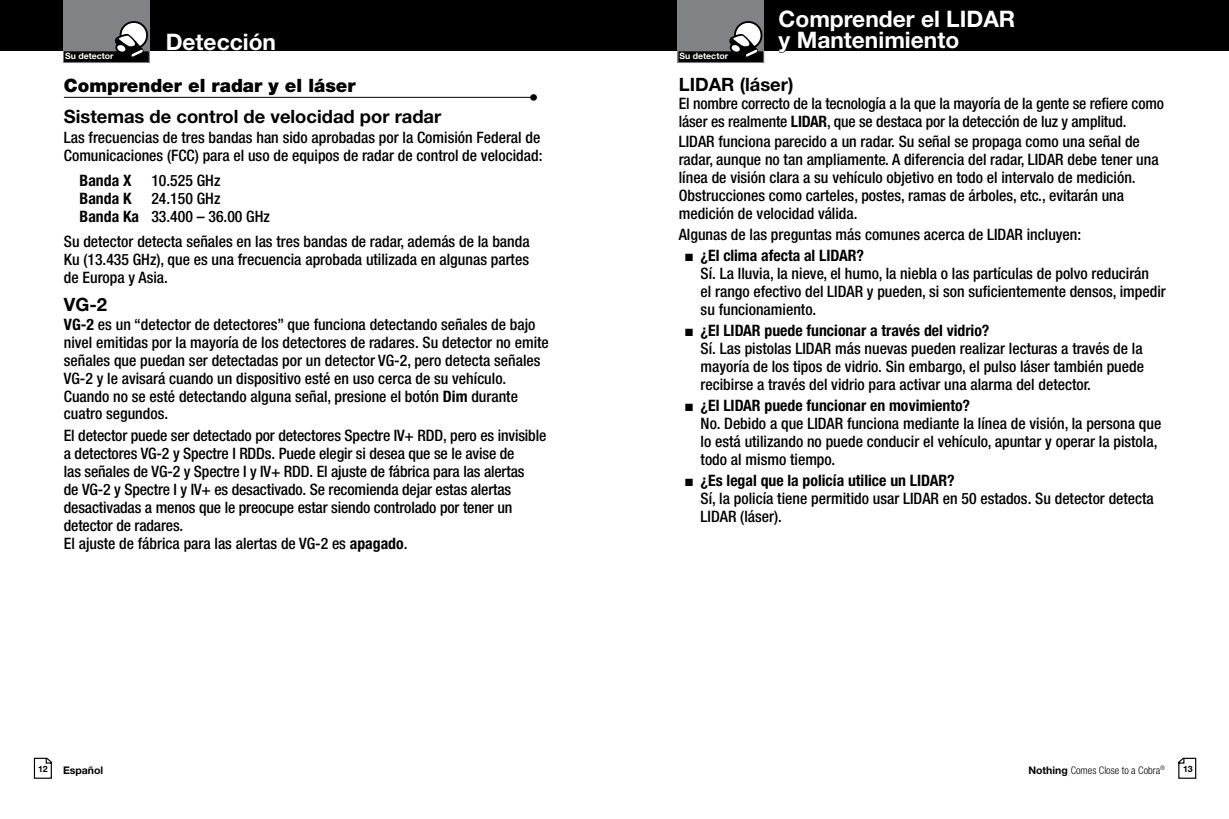
<style>
.page{position:relative;width:1229px;height:819px;background:#fff}
.page>*{position:absolute;margin:0;border:0;box-sizing:border-box;transform-origin:0 0}
.t1{font:700 22.75px/21px "Helvetica Neue LT Std";color:#fff}
.t2{font:700 18.38px "Helvetica Neue LT Std";color:#000}
.t3{font:900 18.38px "Helvetica Neue LT Std";color:#000}
.t4{font:500 condensed 15.75px/18px "Helvetica Neue LT Std";color:#000}
.t5{font:700 condensed 15.75px "Helvetica Neue LT Std";color:#000}
.t6{font:300 condensed 10.5px "Helvetica Neue LT Std";color:#000}
.t7{font:700 10.5px "Helvetica Neue LT Std";color:#000}
.t8{font:700 8.75px "Helvetica Neue LT Std";color:#fff}
.t9{font:700 8.75px "Helvetica Neue LT Std";color:#000}
.t10{font:7.52px "Helvetica";color:#000}
.t11{font:7px "Helvetica";color:#000}
.s1{font-weight:700}
.s2{font-weight:700;font-stretch:normal}
</style>
<div class="page">
<div style="left:614px;top:0;width:614px;height:51px;background:#000"></div>
<div style="left:0;top:0;width:614px;height:51px;background:#000"></div>
<div style="left:677px;top:0;width:87px;height:63px;background:#808285"></div>
<div style="left:63px;top:0;width:87px;height:63px;background:#808285"></div>
<svg style="left:1178px;top:758px;width:18px;height:21px"></svg>
<svg style="left:33px;top:758px;width:19px;height:21px"></svg>
<div style="left:63px;top:51px;width:86px;height:12px;background:#000"></div>
<div style="left:63px;top:50px;width:87px;height:13px;border:1px solid #808285"></div>
<div style="left:120px;top:22px;width:27px;height:27px;background:#fff;border-radius:50%"></div>
<div style="left:120px;top:21px;width:28px;height:28px;border:2px solid #000;border-radius:50%"></div>
<svg style="left:114px;top:34px;width:30px;height:23px"></svg>
<div style="left:678px;top:51px;width:85px;height:12px;background:#000"></div>
<div style="left:677px;top:50px;width:87px;height:13px;border:1px solid #808285"></div>
<div style="left:735px;top:22px;width:26px;height:27px;background:#fff;border-radius:50%"></div>
<div style="left:734px;top:21px;width:28px;height:28px;border:2px solid #000;border-radius:50%"></div>
<svg style="left:728px;top:34px;width:31px;height:23px"></svg>
<hr style="left:64px;top:97px;width:472px;height:1px;background:#000">
<svg style="left:779px;top:51px;width:7px;height:2px"></svg>
<p class="t8" style="left:65px;top:51px;width:50px">Su detector</p>
<h1 class="t1" style="left:166px;top:31px;width:112px">Detección</h1>
<p class="t3" style="left:64px;top:74px;width:293px">Comprender el radar y el láser</p>
<p class="t10" style="left:178px;top:80px;width:38px">Assistance</p>
<p class="t3" style="left:529px;top:87px;width:11px">•</p>
<p class="t2" style="left:64px;top:105px;width:379px">Sistemas de control de velocidad por radar</p>
<p class="t4" style="left:64px;top:128px;width:480px">Las frecuencias de tres bandas han sido aprobadas por la Comisión Federal de<br>Comunicaciones (FCC) para el uso de equipos de radar de control de velocidad:</p>
<p class="t5" style="left:80px;top:171px;width:53px">Banda X</p>
<p class="t4" style="left:151px;top:171px;width:70px">10.525 GHz</p>
<p class="t5" style="left:80px;top:189px;width:53px">Banda K</p>
<p class="t4" style="left:80px;top:189px;width:192px;text-indent:72px">24.150 GHz<br><span class="s1">Banda Ka</span> 33.400 – 36.00 GHz</p>
<p class="t4" style="left:64px;top:233px;width:467px;text-align:justify">Su detector detecta señales en las tres bandas de radar, además de la banda Ku (13.435 GHz), que es una frecuencia aprobada utilizada en algunas partes de Europa y Asia.</p>
<p class="t2" style="left:64px;top:293px;width:45px">VG-2</p>
<p class="t4" style="left:64px;top:315px;width:486px"><span class="s1">VG-2</span> es un “detector de detectores” que funciona detectando señales de bajo nivel emitidas por la mayoría de los detectores de radares. Su detector no emite señales que puedan ser detectadas por un detector VG-2, pero detecta señales VG-2 y le avisará cuando un dispositivo esté en uso cerca de su vehículo.<br>Cuando no se esté detectando alguna señal, presione el botón <span class="s1">Dim</span> durante cuatro segundos.</p>
<p class="t4" style="left:64px;top:426px;width:484px">El detector puede ser detectado por detectores Spectre IV+ RDD, pero es invisible a detectores VG-2 y Spectre I RDDs. Puede elegir si desea que se le avise de<br>las señales de VG-2 y Spectre I y IV+ RDD. El ajuste de fábrica para las alertas<br>de VG-2 y Spectre I y IV+ es desactivado. Se recomienda dejar estas alertas desactivadas a menos que le preocupe estar siendo controlado por tener un detector de radares.<br>El ajuste de fábrica para las alertas de VG-2 es <span class="s1">apagado</span>.</p>
<p class="t10" style="left:126px;top:246px;width:23px">Notice</p>
<h1 class="t1" style="left:778px;top:8px;width:238px">Comprender el LIDAR y Mantenimiento</h1>
<p class="t8" style="left:679px;top:51px;width:50px">Su detector</p>
<p class="t10" style="left:684px;top:70px;width:17px">Intro</p>
<p class="t10" style="left:731px;top:70px;width:35px">Operation</p>
<p class="t2" style="left:679px;top:73px;width:116px">LIDAR (láser)</p>
<p class="t4" style="left:679px;top:94px;width:487px">El nombre correcto de la tecnología a la que la mayoría de la gente se refiere como láser es realmente <span class="s1">LIDAR</span>, que se destaca por la detección de luz y amplitud.</p>
<p class="t4" style="left:679px;top:133px;width:481px">LIDAR funciona parecido a un radar. Su señal se propaga como una señal de radar, aunque no tan ampliamente. A diferencia del radar, LIDAR debe tener una línea de visión clara a su vehículo objetivo en todo el intervalo de medición.<br>Obstrucciones como carteles, postes, ramas de árboles, etc., evitarán una medición de velocidad válida.</p>
<p class="t4" style="left:679px;top:225px;width:404px">Algunas de las preguntas más comunes acerca de LIDAR incluyen:</p>
<p class="t4" style="left:700px;top:246px;width:467px;text-indent:-16px">■ <span class="s1">¿El clima afecta al LIDAR?<br></span>Sí. La lluvia, la nieve, el humo, la niebla o las partículas de polvo reducirán<br>el rango efectivo del LIDAR y pueden, si son suficientemente densos, impedir su funcionamiento.</p>
<p class="t4" style="left:700px;top:321px;width:445px;text-indent:-16px">■ <span class="s1">¿El LIDAR puede funcionar a través del vidrio?<br></span>Sí. Las pistolas LIDAR más nuevas pueden realizar lecturas a través de la mayoría de los tipos de vidrio. Sin embargo, el pulso láser también puede recibirse a través del vidrio para activar una alarma del detector.</p>
<p class="t4" style="left:700px;top:396px;width:462px;text-indent:-16px">■ <span class="s1">¿El LIDAR puede funcionar en movimiento?<br></span>No. Debido a que LIDAR funciona mediante la línea de visión, la persona que lo está utilizando no puede conducir el vehículo, apuntar y operar la pistola, todo al mismo tiempo.</p>
<p class="t4" style="left:700px;top:471px;width:455px;text-indent:-16px">■ <span class="s1">¿Es legal que la policía utilice un LIDAR?<br></span>Sí, la policía tiene permitido usar LIDAR en 50 estados. Su detector detecta<br>LIDAR (láser).</p>
<p class="t11" style="left:654px;top:157px;width:53px">Secondary Icons</p>
<p class="t10" style="left:740px;top:246px;width:23px">Notice</p>
<p class="t6" style="left:1028px;top:764px;width:138px"><span class="s2">Nothing</span> Comes Close to a Cobra<sup>®</sup></p>
<p class="t9" style="left:38px;top:764px;width:11px">12</p>
<p class="t7" style="left:63px;top:764px;width:42px">Español</p>
<p class="t9" style="left:1183px;top:764px;width:11px">13</p>
</div>
